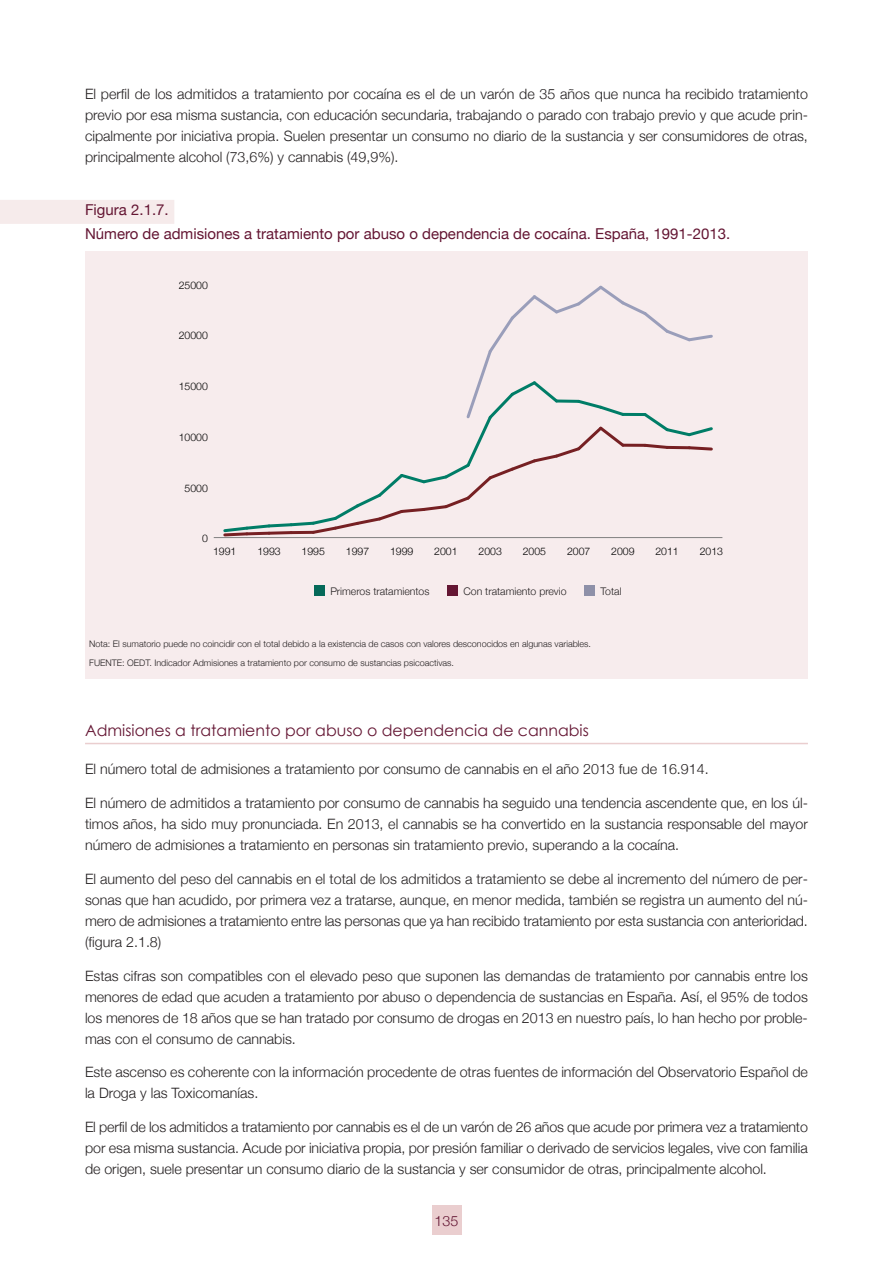
<style>
.page{position:relative;width:893px;height:1263px;background:#fff}
.page>*{position:absolute;margin:0;border:0;box-sizing:border-box;transform-origin:0 0}
.t1{font:15.75px "Century Gothic";color:#641633}
.t2{font:15px/23.7px "Helvetica Neue";color:#641633}
.t3{font:300 14.25px/21px "Helvetica Neue";color:#231f20;text-align:justify}
.t4{font:300 14.25px "Helvetica Neue";color:#641633}
.t5{font:300 10.5px "Helvetica Neue";color:#000}
.t6{font:300 10.5px "Helvetica Neue";color:#231f20}
.t7{font:300 9px/19.8px "Helvetica Neue";color:#231f20}
</style>
<div class="page">
<div style="left:432px;top:1205px;width:29px;height:30px;background:#eacecf"></div>
<div style="left:0;top:200px;width:174px;height:24px;background:#f6ebeb"></div>
<div style="left:85px;top:251px;width:723px;height:427px;background:#f7eced"></div>
<hr style="left:214px;top:537px;width:508px;height:1px;background:#808080">
<svg style="left:223px;top:285px;width:490px;height:252px"></svg>
<div style="left:314px;top:585px;width:10px;height:10px;background:#056959"></div>
<div style="left:584px;top:585px;width:11px;height:10px;background:#8e90a8"></div>
<div style="left:447px;top:585px;width:11px;height:10px;background:#641633"></div>
<hr style="left:85px;top:743px;width:723px;height:1px;background:#eacecf">
<p class="t3" style="left:85px;top:83px;width:724px">El perfil de los admitidos a tratamiento por cocaína es el de un varón de 35 años que nunca ha recibido tratamiento previo por esa misma sustancia, con educación secundaria, trabajando o parado con trabajo previo y que acude prin&shy;cipalmente por iniciativa propia. Suelen presentar un consumo no diario de la sustancia y ser consumidores de otras, principalmente alcohol (73,6%) y cannabis (49,9%).</p>
<p class="t2" style="left:85px;top:198px;width:647px">Figura 2.1.7.<br>Número de admisiones a tratamiento por abuso o dependencia de cocaína. España, 1991-2013.</p>
<p class="t5" style="left:179px;top:278px;width:31px">25000</p>
<p class="t5" style="left:179px;top:329px;width:31px">20000</p>
<p class="t5" style="left:179px;top:380px;width:31px">15000</p>
<p class="t5" style="left:179px;top:431px;width:31px">10000</p>
<p class="t5" style="left:185px;top:481px;width:25px">5000</p>
<p class="t5" style="left:202px;top:532px;width:7px">0</p>
<p class="t5" style="left:213px;top:545px;width:25px">1991</p>
<p class="t5" style="left:257px;top:545px;width:25px">1993</p>
<p class="t5" style="left:302px;top:545px;width:25px">1995</p>
<p class="t5" style="left:346px;top:545px;width:25px">1997</p>
<p class="t5" style="left:390px;top:545px;width:25px">1999</p>
<p class="t5" style="left:434px;top:545px;width:25px">2001</p>
<p class="t5" style="left:478px;top:545px;width:25px">2003</p>
<p class="t5" style="left:523px;top:545px;width:25px">2005</p>
<p class="t5" style="left:567px;top:545px;width:25px">2007</p>
<p class="t5" style="left:611px;top:545px;width:25px">2009</p>
<p class="t5" style="left:655px;top:545px;width:25px">2011</p>
<p class="t5" style="left:700px;top:545px;width:25px">2013</p>
<p class="t6" style="left:330px;top:585px;width:101px">Primeros tratamientos</p>
<p class="t6" style="left:463px;top:585px;width:105px">Con tratamiento previo</p>
<p class="t6" style="left:601px;top:585px;width:23px">Total</p>
<p class="t7" style="left:89px;top:633px;width:503px">Nota: El sumatorio puede no coincidir con el total debido a la existencia de casos con valores desconocidos en algunas variables.<br>FUENTE: OEDT. Indicador Admisiones a tratamiento por consumo de sustancias psicoactivas.</p>
<p class="t1" style="left:85px;top:720px;width:505px">Admisiones a tratamiento por abuso o dependencia de cannabis</p>
<p class="t3" style="left:85px;top:758px;width:625px">El número total de admisiones a tratamiento por consumo de cannabis en el año 2013 fue de 16.914.</p>
<p class="t3" style="left:85px;top:792px;width:724px">El número de admitidos a tratamiento por consumo de cannabis ha seguido una tendencia ascendente que, en los úl&shy;timos años, ha sido muy pronunciada. En 2013, el cannabis se ha convertido en la sustancia responsable del mayor número de admisiones a tratamiento en personas sin tratamiento previo, superando a la cocaína.</p>
<p class="t3" style="left:85px;top:868px;width:724px">El aumento del peso del cannabis en el total de los admitidos a tratamiento se debe al incremento del número de per&shy;sonas que han acudido, por primera vez a tratarse, aunque, en menor medida, también se registra un aumento del nú&shy;mero de admisiones a tratamiento entre las personas que ya han recibido tratamiento por esta sustancia con anterioridad. (figura 2.1.8)</p>
<p class="t3" style="left:85px;top:965px;width:724px">Estas cifras son compatibles con el elevado peso que suponen las demandas de tratamiento por cannabis entre los menores de edad que acuden a tratamiento por abuso o dependencia de sustancias en España. Así, el 95% de todos los menores de 18 años que se han tratado por consumo de drogas en 2013 en nuestro país, lo han hecho por proble&shy;mas con el consumo de cannabis.</p>
<p class="t3" style="left:85px;top:1061px;width:724px">Este ascenso es coherente con la información procedente de otras fuentes de información del Observatorio Español de la Droga y las Toxicomanías.</p>
<p class="t3" style="left:85px;top:1116px;width:724px">El perfil de los admitidos a tratamiento por cannabis es el de un varón de 26 años que acude por primera vez a tratamiento por esa misma sustancia. Acude por iniciativa propia, por presión familiar o derivado de servicios legales, vive con familia de origen, suele presentar un consumo diario de la sustancia y ser consumidor de otras, principalmente alcohol.</p>
<p class="t4" style="left:435px;top:1212px;width:25px">135</p>
</div>
